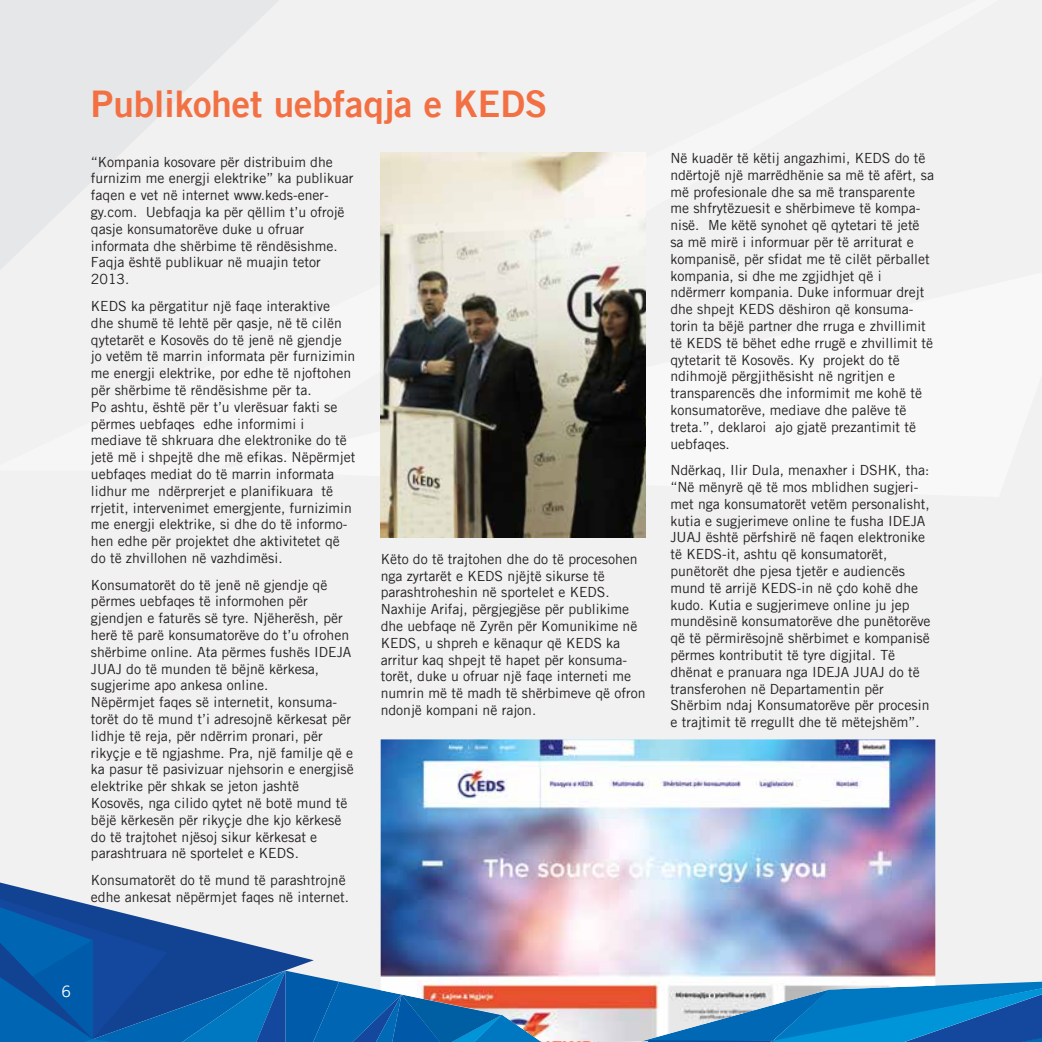
<style>
.page{position:relative;width:1042px;height:1042px;background:#fff}
.page>*{position:absolute;margin:0;border:0;box-sizing:border-box;transform-origin:0 0}
.t1{font:36.75px "KED Sbold";color:#f37043}
.t2{font:15.75px "KED Sregular";color:#fff}
.t3{font:14px/16.8px "KED Sregular";color:#231f20}
</style>
<div class="page">
<div style="left:0;top:0;width:1042px;height:981px;background:#f1f1f2"></div>
<svg style="left:216px;top:272px;width:826px;height:225px"></svg>
<div style="left:0;top:0;width:999px;height:471px;background:#f1f1f2"></div>
<svg style="left:0;top:0;width:279px;height:270px;fill:#e6e7e8"></svg>
<svg style="left:0;top:882px;width:314px;height:17px;fill:#f1f1f2"></svg>
<svg style="left:0;top:899px;width:381px;height:143px"></svg>
<svg style="left:935px;top:981px;width:107px;height:61px;background:#156db8"></svg>
<img style="left:381px;top:153px;width:264px;height:385px">
<img style="left:381px;top:739px;width:554px;height:303px">
<h1 class="t1" style="left:91px;top:81px;width:458px">Publikohet uebfaqja e KEDS</h1>
<p class="t3" style="left:91px;top:153px;width:264px">“Kompania kosovare për distribuim dhe furnizim me energji elektrike” ka publikuar faqen e vet në internet www.keds-ener&shy;gy.com. Uebfaqja ka për qëllim t’u ofrojë qasje konsumatorëve duke u ofruar informata dhe shërbime të rëndësishme.<br>Faqja është publikuar në muajin tetor 2013.</p>
<p class="t3" style="left:91px;top:297px;width:266px">KEDS ka përgatitur një faqe interaktive dhe shumë të lehtë për qasje, në të cilën qytetarët e Kosovës do të jenë në gjendje jo vetëm të marrin informata për furnizimin me energji elektrike, por edhe të njoftohen për shërbime të rëndësishme për ta.<br>Po ashtu, është për t’u vlerësuar fakti se përmes uebfaqes edhe informimi i mediave të shkruara dhe elektronike do të jetë më i shpejtë dhe më efikas. Nëpërmjet uebfaqes mediat do të marrin informata lidhur me ndërprerjet e planifikuara të rrjetit, intervenimet emergjente, furnizimin me energji elektrike, si dhe do të informo&shy;hen edhe për projektet dhe aktivitetet që do të zhvillohen në vazhdimësi.</p>
<p class="t3" style="left:91px;top:576px;width:264px">Konsumatorët do të jenë në gjendje që përmes uebfaqes të informohen për gjendjen e faturës së tyre. Njëherësh, për herë të parë konsumatorëve do t’u ofrohen shërbime online. Ata përmes fushës IDEJA JUAJ do të munden të bëjnë kërkesa, sugjerime apo ankesa online.<br>Nëpërmjet faqes së internetit, konsuma&shy;torët do të mund t’i adresojnë kërkesat për lidhje të reja, për ndërrim pronari, për rikyçje e të ngjashme. Pra, një familje që e ka pasur të pasivizuar njehsorin e energjisë elektrike për shkak se jeton jashtë Kosovës, nga cilido qytet në botë mund të bëjë kërkesën për rikyçje dhe kjo kërkesë do të trajtohet njësoj sikur kërkesat e parashtruara në sportelet e KEDS.</p>
<p class="t3" style="left:91px;top:871px;width:260px">Konsumatorët do të mund të parashtrojnë edhe ankesat nëpërmjet faqes në internet.</p>
<p class="t3" style="left:381px;top:550px;width:266px">Këto do të trajtohen dhe do të procesohen nga zyrtarët e KEDS njëjtë sikurse të parashtroheshin në sportelet e KEDS.<br>Naxhije Arifaj, përgjegjëse për publikime dhe uebfaqe në Zyrën për Komunikime në KEDS, u shpreh e kënaqur që KEDS ka arritur kaq shpejt të hapet për konsuma&shy;torët, duke u ofruar një faqe interneti me numrin më të madh të shërbimeve që ofron ndonjë kompani në rajon.</p>
<p class="t3" style="left:670px;top:149px;width:265px">Në kuadër të këtij angazhimi, KEDS do të ndërtojë një marrëdhënie sa më të afërt, sa më profesionale dhe sa më transparente me shfrytëzuesit e shërbimeve të kompa&shy;nisë. Me këtë synohet që qytetari të jetë sa më mirë i informuar për të arriturat e kompanisë, për sfidat me të cilët përballet kompania, si dhe me zgjidhjet që i ndërmerr kompania. Duke informuar drejt dhe shpejt KEDS dëshiron që konsuma&shy;torin ta bëjë partner dhe rruga e zhvillimit të KEDS të bëhet edhe rrugë e zhvillimit të qytetarit të Kosovës. Ky projekt do të ndihmojë përgjithësisht në ngritjen e transparencës dhe informimit me kohë të konsumatorëve, mediave dhe palëve të treta.”, deklaroi ajo gjatë prezantimit të uebfaqes.</p>
<p class="t3" style="left:670px;top:462px;width:262px">Ndërkaq, Ilir Dula, menaxher i DSHK, tha: “Në mënyrë që të mos mblidhen sugjeri&shy;met nga konsumatorët vetëm personalisht, kutia e sugjerimeve online te fusha IDEJA JUAJ është përfshirë në faqen elektronike të KEDS-it, ashtu që konsumatorët, punëtorët dhe pjesa tjetër e audiencës mund të arrijë KEDS-in në çdo kohë dhe kudo. Kutia e sugjerimeve online ju jep mundësinë konsumatorëve dhe punëtorëve që të përmirësojnë shërbimet e kompanisë përmes kontributit të tyre digjital. Të dhënat e pranuara nga IDEJA JUAJ do të transferohen në Departamentin për Shërbim ndaj Konsumatorëve për procesin e trajtimit të rregullt dhe të mëtejshëm”.</p>
<p class="t2" style="left:61px;top:981px;width:11px">6</p>
</div>
